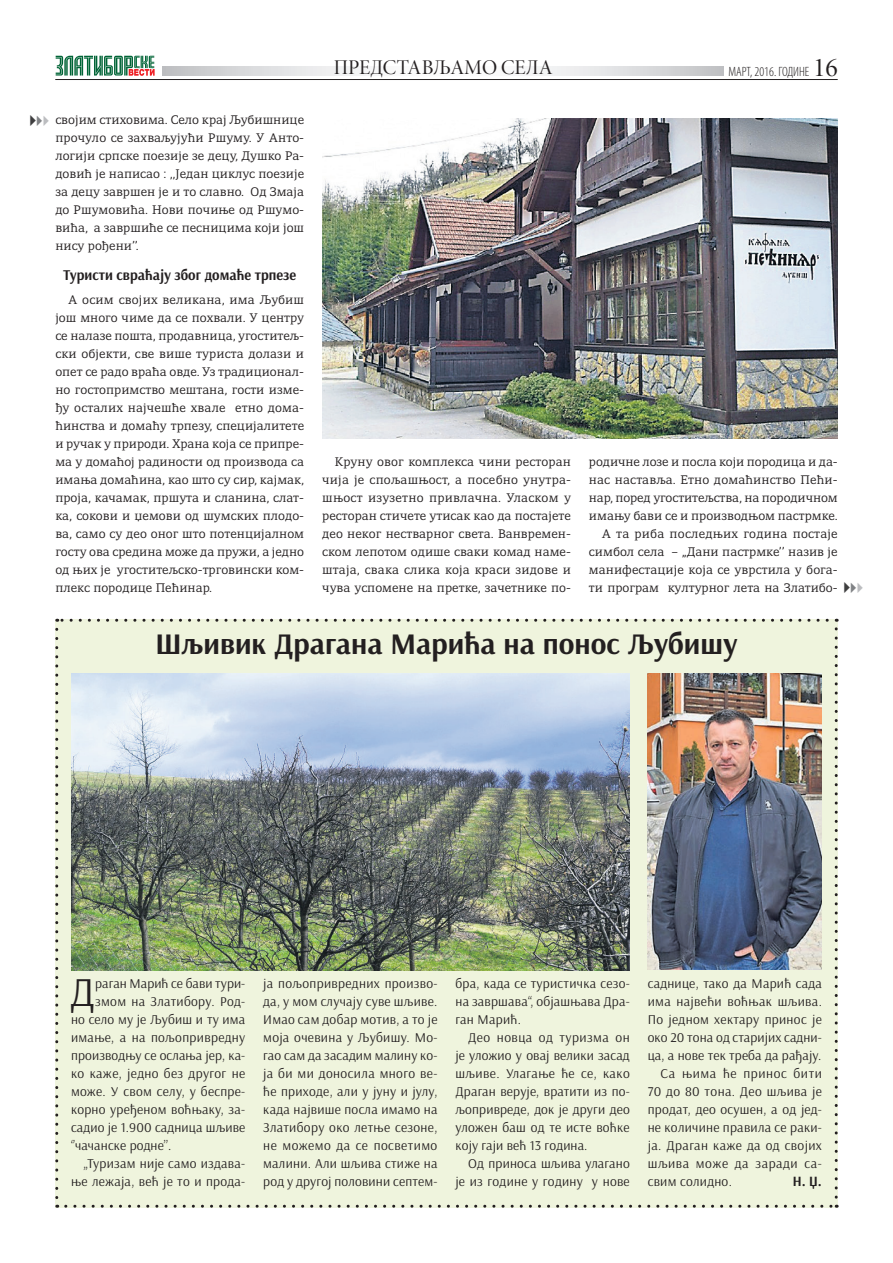
<style>
.page{position:relative;width:893px;height:1263px;background:#fff}
.page>*{position:absolute;margin:0;border:0;box-sizing:border-box;transform-origin:0 0}
.t1{font:41.25px "Arsenal";color:#231f20}
.t2{font:700 30px "Arsenal";color:#231f20}
.t3{font:21px "Minion Pro Disp";color:#231f20}
.t4{font:17.55px "Webdings";color:#3e3e3f}
.t5{font:700 15px "Arsenal";color:#231f20;scale:.95 1}
.t6{font:700 14.25px "Arsenal";color:#231f20;scale:.95 1}
.t7{font:13.5px/18px "Arsenal";letter-spacing:.02em;color:#231f20;text-align:justify}
.t8{font:13.5px "Arsenal";letter-spacing:.04em;color:#231f20}
.t9{font:300 condensed 13.5px "Myriad Pro";color:#231f20}
.t10{font:300 12px/18px "Adamant";color:#231f20;text-align:justify}
.s1{color:#808285}
.s2{color:#bcbdc0}
.s3{font-family:"Minion Pro Disp";font-weight:400;font-stretch:normal;font-size:27px}
</style>
<div class="page">
<svg style="left:55px;top:55px;width:100px;height:21px"></svg>
<hr style="left:55px;top:79px;width:783px;height:1px;background:#231f20">
<svg style="left:163px;top:67px;width:560px;height:9px"></svg>
<div style="left:55px;top:619px;width:783px;height:589px;background:#eff4dd"></div>
<svg style="left:55px;top:629px;width:3px;height:579px"></svg>
<svg style="left:66px;top:1205px;width:771px;height:3px"></svg>
<svg style="left:835px;top:619px;width:3px;height:578px"></svg>
<svg style="left:57px;top:619px;width:770px;height:3px"></svg>
<img style="left:71px;top:674px;width:559px;height:296px">
<img style="left:648px;top:674px;width:174px;height:296px">
<img style="left:322px;top:118px;width:516px;height:320px">
<p class="t10" style="left:55px;top:111px;width:250px">сво јим сти хо ви ма. Се ло крај Љу би шни це прочуло се захваљу ју ћи Ршуму. У Анто&shy;ло ги ји срп ске по е зи је зе де цу, Ду шко Ра&shy;до вић је на пи сао : ,,Је дан ци клус по е зи је за де цу за вр шен је и то слав но. Од Зма ја до Ршу мо ви ћа. Но ви по чи ње од Ршу мо&shy;ви ћа, а за вр ши ће се пе сни ци ма ко ји још ни су ро ђе ни’’.</p>
<p class="t5" style="left:63px;top:266px;width:247px">Ту ри сти свра ћа ју због до ма ће тр пе зе</p>
<p class="t10" style="left:55px;top:291px;width:250px;text-indent:13px">А осим својих великана, има Љубиш још мно го чи ме да се по хва ли. У цен тру се налазе пошта, продавница, угоститељ&shy;ски објекти, све више туриста долази и опет се ра до вра ћа ов де. Уз тра ди ци о нал&shy;но го сто прим ство ме шта на, го сти из ме&shy;ђу осталих најчешће хвале етно дома&shy;ћин ства и до ма ћу тр пе зу, спе ци ја ли тете и ручак у природи. Храна која се припре&shy;ма у до ма ћој ра ди но сти од про из во да са има ња до ма ћи на, као што су сир, кај мак, про ја, ка ча мак, пр шу та и сла ни на, слат&shy;ка, со ко ви и џе мо ви од шум ских пло до&shy;ва, са мо су део оног што по тен ци јал ном госту ова средина може да пружи, а једно од њих је уго сти тељско-тр го вин ски ком&shy;плекс по ро ди це Пе ћи нар.</p>
<h3 class="t4" style="left:24px;top:112px;width:32px">✔<span class="s1">✔</span><span class="s2">✔</span></h3>
<h3 class="t3" style="left:334px;top:54px;width:220px">ПРЕДСТАВЉАМО СЕЛА</h3>
<p class="t9" style="left:728px;top:63px;width:111px">МАРТ, 2016. ГОДИНЕ <span class="s3">16</span></p>
<p class="t10" style="left:322px;top:453px;width:250px;text-indent:13px">Круну овог комплекса чини ресторан чија је спољашњост, а посебно унутра&shy;шњост из у зетно привлачна. Уласком у ресто ран сти че те ути сак као да по ста је те део неког нестварног света. Ванвремен&shy;ском ле по том оди ше сва ки ко мад на ме&shy;штаја, свака слика која краси зидо ве и чу ва успо ме не на прет ке, за чет ни ке по-</p>
<p class="t10" style="left:589px;top:453px;width:250px;text-align:right">родичне лозе и посла који породица и да&shy;нас наставља. Етно домаћинство Пећи&shy;нар, поред угоститељства, на породичном има њу ба ви се и про из вод њом па стрм ке.<br>А та риба последњих година поста је сим бол се ла – „Да ни па стрм ке’’ на зив је манифестације која се уврстила у бога&shy;ти про грам кул тур ног ле та на Зла ти бо-</p>
<h3 class="t4" style="left:838px;top:579px;width:32px">✔<span class="s1">✔</span><span class="s2">✔</span></h3>
<h2 class="t2" style="left:155px;top:625px;width:584px">Шљи вик Дра га на Ма ри ћа на по нос Љу би шу</h2>
<h1 class="t1" style="left:70px;top:967px;width:27px">Д</h1>
<p class="t7" style="left:95px;top:975px;width:152px">раган Марић се бави тури-</p>
<p class="t7" style="left:95px;top:993px;width:151px">змом на Златибору. Род-</p>
<p class="t7" style="left:71px;top:1011px;width:176px">но село му је Љубиш и ту има</p>
<p class="t7" style="left:71px;top:1029px;width:176px">имање, а на пољопривред ну</p>
<p class="t7" style="left:71px;top:1047px;width:176px">производњу се ослања јер, ка-</p>
<p class="t7" style="left:71px;top:1065px;width:176px">ко каже, једно без другог не</p>
<p class="t7" style="left:71px;top:1083px;width:176px">може. У свом селу, у беспре-</p>
<p class="t7" style="left:71px;top:1101px;width:176px">корно уређеном воћњаку, за-</p>
<p class="t7" style="left:71px;top:1119px;width:176px">садио је 1.900 садница шљи ве</p>
<p class="t7" style="left:71px;top:1137px;width:102px">‘’чачанске родне’’.</p>
<p class="t7" style="left:84px;top:1155px;width:163px">„Туризам није само издава-</p>
<p class="t7" style="left:71px;top:1173px;width:176px">ње лежаја, већ је то и прода-</p>
<p class="t7" style="left:263px;top:975px;width:176px">ја пољопривредних произво&shy;да, у мом случају суве шљиве.<br>Имао сам добар мотив, а то је моја очевина у Љубишу. Мо&shy;гао сам да засадим малину ко&shy;ја би ми доносила много ве&shy;ће приходе, али у јуну и јулу, када највише посла имамо на Златибору око летње сезоне, не можемо да се посвети мо малини. Али шљива стиже на род у другој половини септем-</p>
<p class="t7" style="left:455px;top:975px;width:176px">бра, када се туристичка сезо&shy;на завршава“, објашњава Дра&shy;ган Марић.</p>
<p class="t7" style="left:455px;top:1029px;width:176px;text-indent:13px">Део новца од туризма он је уложио у овај велики засад шљиве. Улагање ће се, ка ко Драган верује, вратити из по&shy;љопривреде, док је други део уложен баш од те исте воћ ке коју гаји већ 13 година.</p>
<p class="t7" style="left:455px;top:1155px;width:176px;text-align:right">Од приноса шљива улага но је из године у годину у но ве</p>
<p class="t7" style="left:648px;top:975px;width:176px">саднице, тако да Марић са да</p>
<p class="t7" style="left:648px;top:993px;width:176px">има највећи воћњак шљива.</p>
<p class="t7" style="left:648px;top:1011px;width:176px">По једном хектару принос је</p>
<p class="t7" style="left:648px;top:1029px;width:176px">око 20 тона од старијих садни-</p>
<p class="t7" style="left:648px;top:1047px;width:175px">ца, а нове тек треба да рађају.</p>
<p class="t8" style="left:660px;top:1065px;width:163px">Са њима ће принос бити</p>
<p class="t7" style="left:648px;top:1083px;width:176px">70 до 80 тона. Део шљива је</p>
<p class="t7" style="left:648px;top:1101px;width:176px">продат, део осушен, а од јед-</p>
<p class="t7" style="left:648px;top:1119px;width:176px">не количине правила се раки-</p>
<p class="t7" style="left:648px;top:1137px;width:176px">ја. Драган каже да од својих</p>
<p class="t8" style="left:648px;top:1156px;width:176px">шљива може да заради са-</p>
<p class="t7" style="left:648px;top:1173px;width:86px">свим солидно.</p>
<p class="t6" style="left:793px;top:1173px;width:32px">Н. Џ.</p>
</div>
